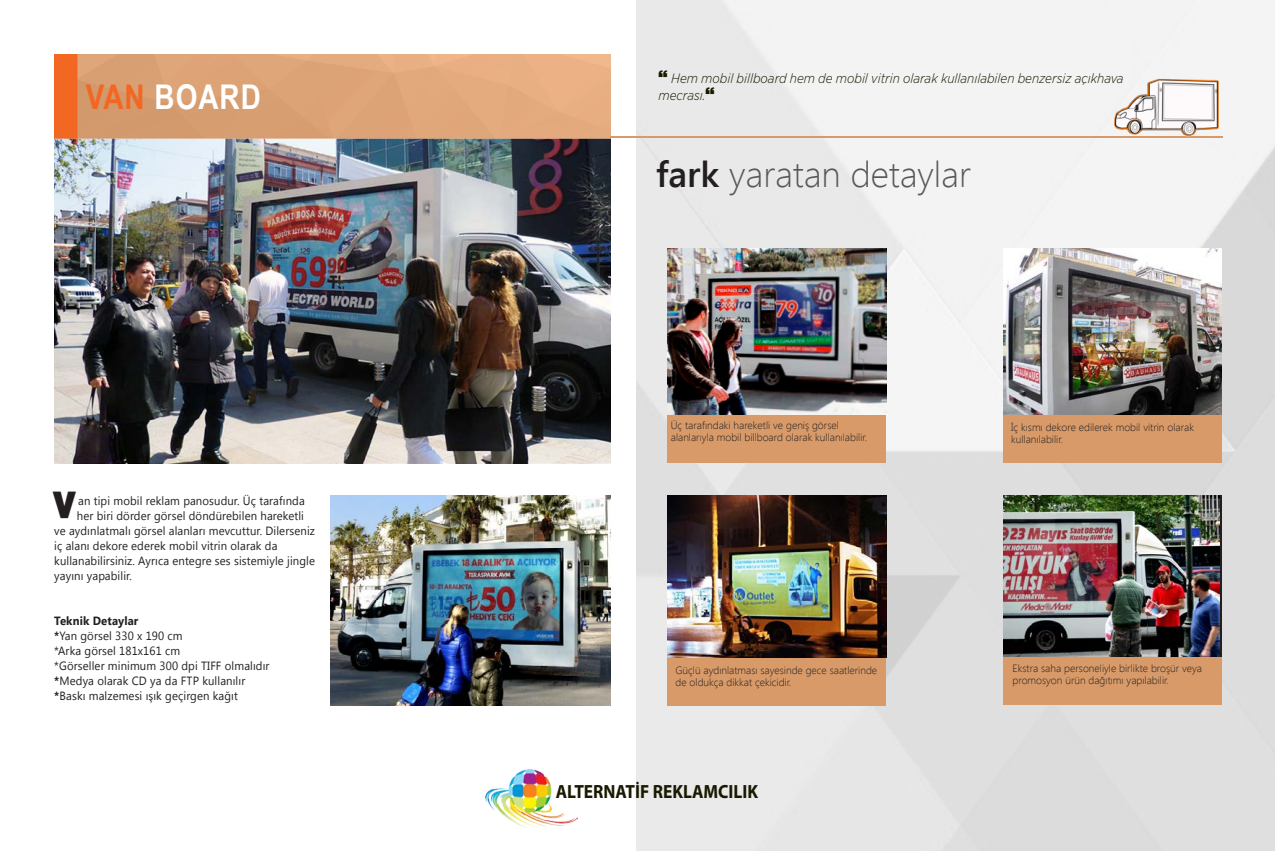
<style>
.page{position:relative;width:1276px;height:851px;background:#fff}
.page>*{position:absolute;margin:0;border:0;box-sizing:border-box;transform-origin:0 0}
.t1{font:900 37.65px "Gotham Narrow";color:#231f20;scale:.9 1}
.t2{font:300 36px "Segoe UI";color:#57585a}
.t3{font:700 34.05px "Arial Narrow";letter-spacing:.03em;color:#fff}
.t4{font:700 19.2px "Myriad Pro";color:#191a00;scale:.91 1}
.t5{font:italic 300 13.5px "Gotham Narrow";color:#191a00}
.t6{font:11.85px/15px "Segoe UI";letter-spacing:.01em;color:#231f20;scale:.95 1}
.t7{font:700 11.85px "Segoe UI";letter-spacing:.01em;color:#231f20;scale:.95 1}
.t8{font:300 10.5px/12px "Segoe UI";color:#231f20}
.s1{color:#f26722}
.s2{font-weight:700}
.s3{font-weight:900;font-style:normal;font-size:18px}
.s4{font-weight:600;color:#231f20}
</style>
<div class="page">
<img style="left:54px;top:138px;width:556px;height:325px">
<img style="left:637px;top:0;width:637px;height:850px">
<img style="left:54px;top:54px;width:556px;height:84px">
<img style="left:331px;top:495px;width:279px;height:210px">
<hr style="left:610px;top:137px;width:612px;height:1px;background:#d89a69">
<img style="left:1112px;top:77px;width:110px;height:60px">
<img style="left:667px;top:249px;width:219px;height:166px">
<div style="left:667px;top:415px;width:219px;height:48px;background:#d89a69"></div>
<img style="left:667px;top:495px;width:219px;height:162px">
<div style="left:667px;top:657px;width:219px;height:48px;background:#d89a69"></div>
<img style="left:1003px;top:495px;width:216px;height:162px">
<div style="left:1003px;top:657px;width:218px;height:47px;background:#d89a69"></div>
<img style="left:1003px;top:249px;width:218px;height:166px">
<div style="left:1003px;top:415px;width:218px;height:48px;background:#d89a69"></div>
<img style="left:485px;top:769px;width:93px;height:58px">
<p class="t3" style="left:86px;top:71px;width:177px"><span class="s1">VAN</span> BOARD</p>
<p class="t1" style="left:53px;top:479px;width:27px">V</p>
<p class="t6" style="left:78px;top:492px;width:240px">an tipi mobil reklam panosudur. Üç tarafında</p>
<p class="t6" style="left:77px;top:507px;width:241px">her biri dörder görsel döndürebilen hareketli</p>
<p class="t6" style="left:54px;top:522px;width:276px">ve aydınlatmalı görsel alanları mevcuttur. Dilerseniz iç alanı dekore ederek mobil vitrin olarak da</p>
<p class="t6" style="left:54px;top:552px;width:276px">kullanabilirsiniz. Ayrıca entegre ses sistemiyle jingle yayını yapabilir.</p>
<p class="t7" style="left:54px;top:612px;width:90px">Teknik Detaylar</p>
<p class="t6" style="left:54px;top:627px;width:137px"><span class="s2">*</span>Yan görsel 330 x 190 cm</p>
<p class="t6" style="left:54px;top:642px;width:134px">*Arka görsel 181x161 cm</p>
<p class="t6" style="left:54px;top:657px;width:228px">*Görseller minimum 300 dpi TIFF olmalıdır</p>
<p class="t6" style="left:54px;top:672px;width:203px"><span class="s2">*</span>Medya olarak CD ya da FTP kullanılır</p>
<p class="t6" style="left:54px;top:687px;width:195px"><span class="s2">*</span>Baskı malzemesi ışık geçirgen kağıt</p>
<p class="t5" style="left:658px;top:70px;width:466px"><span class="s3">“</span> Hem mobil billboard hem de mobil vitrin olarak kullanılabilen benzersiz açıkhava</p>
<p class="t5" style="left:658px;top:87px;width:57px">mecrası.<span class="s3">“</span></p>
<p class="t2" style="left:656px;top:149px;width:316px"><span class="s4">fark</span> yaratan detaylar</p>
<p class="t8" style="left:671px;top:419px;width:198px">Üç tarafındaki hareketli ve geniş görsel alanlarıyla mobil billboard olarak kullanılabilir.</p>
<p class="t8" style="left:1011px;top:420px;width:184px">İç kısmı dekore edilerek mobil vitrin olarak kullanılabilir.</p>
<p class="t8" style="left:675px;top:664px;width:203px">Güçlü aydınlatması sayesinde gece saatlerinde de oldukça dikkat çekicidir.</p>
<p class="t8" style="left:1012px;top:662px;width:191px">Ekstra saha personeliyle birlikte broşür veya promosyon ürün dağıtımı yapılabilir.</p>
<p class="t4" style="left:556px;top:778px;width:224px">ALTERNATİF REKLAMCILIK</p>
</div>
